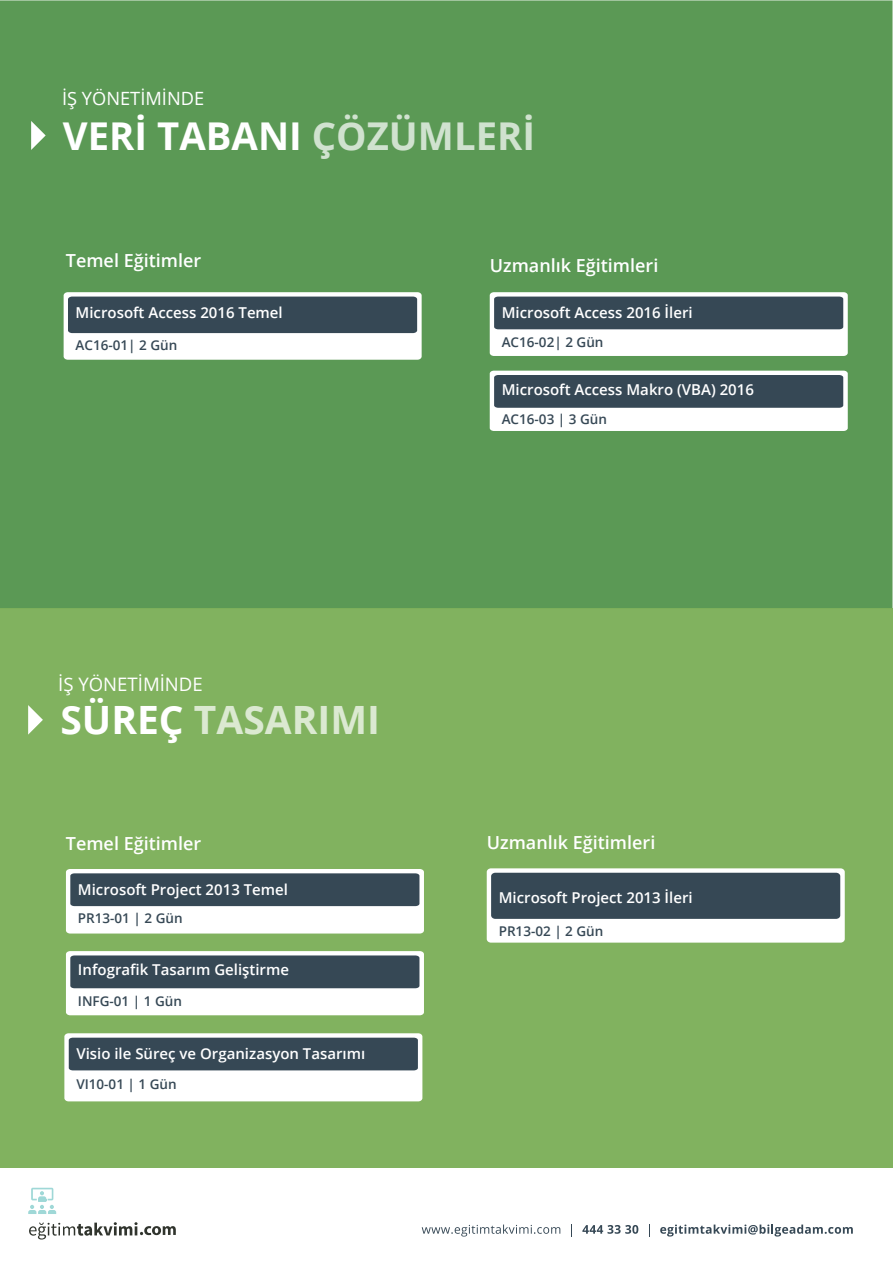
<style>
.page{position:relative;width:893px;height:1263px;background:#fff}
.page>*{position:absolute;margin:0;border:0;box-sizing:border-box;transform-origin:0 0}
.t1{font:700 39px "Open Sans";color:rgb(255 255 255/.72)}
.t2{font:700 38.25px "Open Sans";color:#fff}
.t3{font:18.6px "Open Sans";color:#fff}
.t4{font:18.3px "Open Sans";color:#fff}
.t5{font:600 18px "Open Sans";color:#fff}
.t6{font:600 15px "Open Sans";color:#fff}
.t7{font:600 13.5px "Open Sans";color:#364855}
.s1{color:rgb(255 255 255/.72)}
.s2{color:#fff}
</style>
<div class="page">
<div style="left:0;top:0;width:892px;height:608px;background:#5b9955"></div>
<div style="left:0;top:608px;width:892px;height:560px;background:#81b25f"></div>
<svg style="left:422px;top:1224px;width:138px;height:12px"></svg>
<svg style="left:571px;top:1224px;width:1px;height:12px"></svg>
<svg style="left:582px;top:1225px;width:56px;height:9px"></svg>
<svg style="left:649px;top:1224px;width:1px;height:12px"></svg>
<svg style="left:660px;top:1224px;width:193px;height:12px"></svg>
<svg style="left:28px;top:1188px;width:28px;height:26px"></svg>
<svg style="left:29px;top:1222px;width:147px;height:17px"></svg>
<svg style="left:31px;top:121px;width:15px;height:29px"></svg>
<svg style="left:28px;top:705px;width:15px;height:30px"></svg>
<svg style="left:64px;top:292px;width:358px;height:68px"></svg>
<svg style="left:490px;top:292px;width:358px;height:64px"></svg>
<svg style="left:490px;top:371px;width:358px;height:60px"></svg>
<svg style="left:64px;top:1033px;width:358px;height:68px;background:#9fa8ae"></svg>
<svg style="left:66px;top:951px;width:358px;height:64px;background:#9aa3a9"></svg>
<svg style="left:66px;top:869px;width:358px;height:64px;background:#9aa3aa"></svg>
<div style="left:487px;top:868px;width:358px;height:75px;background:#fff;border-radius:4px"></div>
<div style="left:491px;top:873px;width:349px;height:46px;background:#364855;border-radius:4px"></div>
<p class="t4" style="left:62px;top:85px;width:144px">İŞ YÖNETİMİNDE</p>
<h2 class="t2" style="left:63px;top:110px;width:474px">VERİ TABANI <span class="s1">ÇÖZÜMLERİ</span></h2>
<p class="t5" style="left:66px;top:248px;width:137px">Temel Eğitimler</p>
<p class="t6" style="left:76px;top:302px;width:209px">Microsoft Access 2016 Temel</p>
<p class="t7" style="left:76px;top:336px;width:103px">AC16-01| 2 Gün</p>
<p class="t3" style="left:58px;top:672px;width:146px">İŞ YÖNETİMİNDE</p>
<h1 class="t1" style="left:60px;top:692px;width:321px"><span class="s2">SÜREÇ</span> TASARIMI</h1>
<p class="t5" style="left:490px;top:253px;width:170px">Uzmanlık Eğitimleri</p>
<p class="t6" style="left:502px;top:302px;width:192px">Microsoft Access 2016 İleri</p>
<p class="t7" style="left:502px;top:333px;width:103px">AC16-02| 2 Gün</p>
<p class="t6" style="left:502px;top:379px;width:254px">Microsoft Access Makro (VBA) 2016</p>
<p class="t7" style="left:502px;top:409px;width:107px">AC16-03 | 3 Gün</p>
<p class="t5" style="left:66px;top:831px;width:137px">Temel Eğitimler</p>
<p class="t5" style="left:487px;top:830px;width:170px">Uzmanlık Eğitimleri</p>
<p class="t6" style="left:78px;top:879px;width:212px">Microsoft Project 2013 Temel</p>
<p class="t7" style="left:78px;top:909px;width:106px">PR13-01 | 2 Gün</p>
<p class="t6" style="left:78px;top:959px;width:213px">Infografik Tasarım Geliştirme</p>
<p class="t7" style="left:78px;top:991px;width:106px">INFG-01 | 1 Gün</p>
<p class="t6" style="left:76px;top:1043px;width:290px">Visio ile Süreç ve Organizasyon Tasarımı</p>
<p class="t7" style="left:76px;top:1075px;width:102px">VI10-01 | 1 Gün</p>
<p class="t6" style="left:499px;top:887px;width:195px">Microsoft Project 2013 İleri</p>
<p class="t7" style="left:499px;top:922px;width:106px">PR13-02 | 2 Gün</p>
</div>
